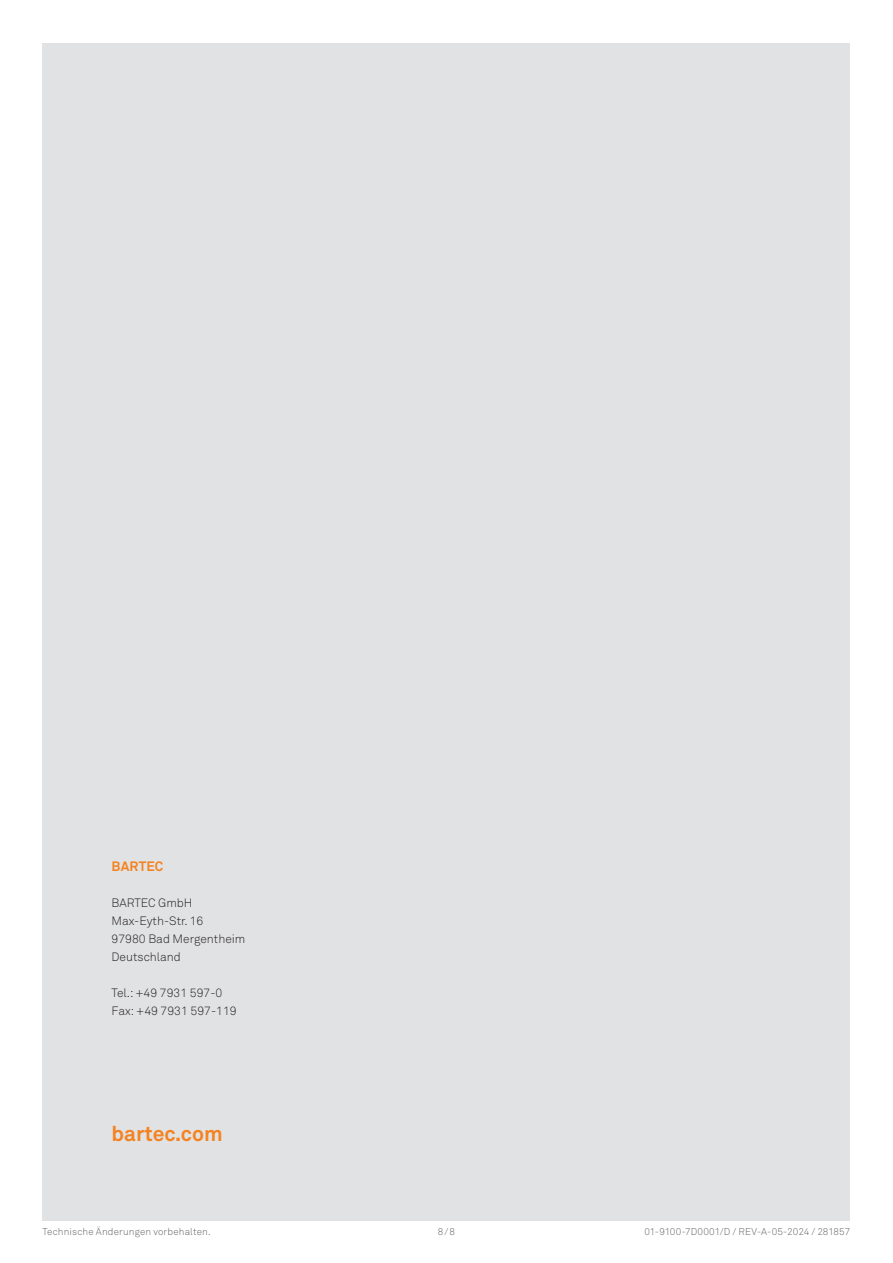
<style>
.page{position:relative;width:893px;height:1263px;background:#fff}
.page>*{position:absolute;margin:0;border:0;box-sizing:border-box;transform-origin:0 0}
.Headline_4___14_18{font:700 21px "Akkurat Pro";color:#f58220}
.Copytext_2__small____8_12{font:700 13.5px "Akkurat Pro";letter-spacing:.01em;color:#f58220}
.Copytext_2__small____8_12-2{font:300 12px "Akkurat Pro";color:#231f20}
.t1{font:300 9.75px "Akkurat Pro";letter-spacing:.015em;color:#636366}
</style>
<div class="page">
<div style="left:43px;top:43px;width:807px;height:1177px;background:#e1e2e4"></div>
<p class="Copytext_2__small____8_12" style="left:112px;top:857px;width:53px">BARTEC</p>
<p class="Copytext_2__small____8_12-2" style="left:112px;top:895px;width:82px">BARTEC GmbH</p>
<p class="Copytext_2__small____8_12-2" style="left:112px;top:913px;width:93px">Max-Eyth-Str. 16</p>
<p class="Copytext_2__small____8_12-2" style="left:112px;top:931px;width:135px">97980 Bad Mergentheim</p>
<p class="Copytext_2__small____8_12-2" style="left:112px;top:949px;width:71px">Deutschland</p>
<p class="Copytext_2__small____8_12-2" style="left:112px;top:985px;width:112px">Tel.: +49 7931 597-0</p>
<p class="Copytext_2__small____8_12-2" style="left:112px;top:1003px;width:127px">Fax: +49 7931 597-119</p>
<p class="Headline_4___14_18" style="left:112px;top:1120px;width:112px">bartec.com</p>
<p class="t1" style="left:43px;top:1226px;width:170px">Technische Änderungen vorbehalten.</p>
<p class="t1" style="left:438px;top:1226px;width:19px">8/8</p>
<p class="t1" style="left:644px;top:1226px;width:208px">01-9100-7D0001/D / REV-A-05-2024 / 281857</p>
</div>
